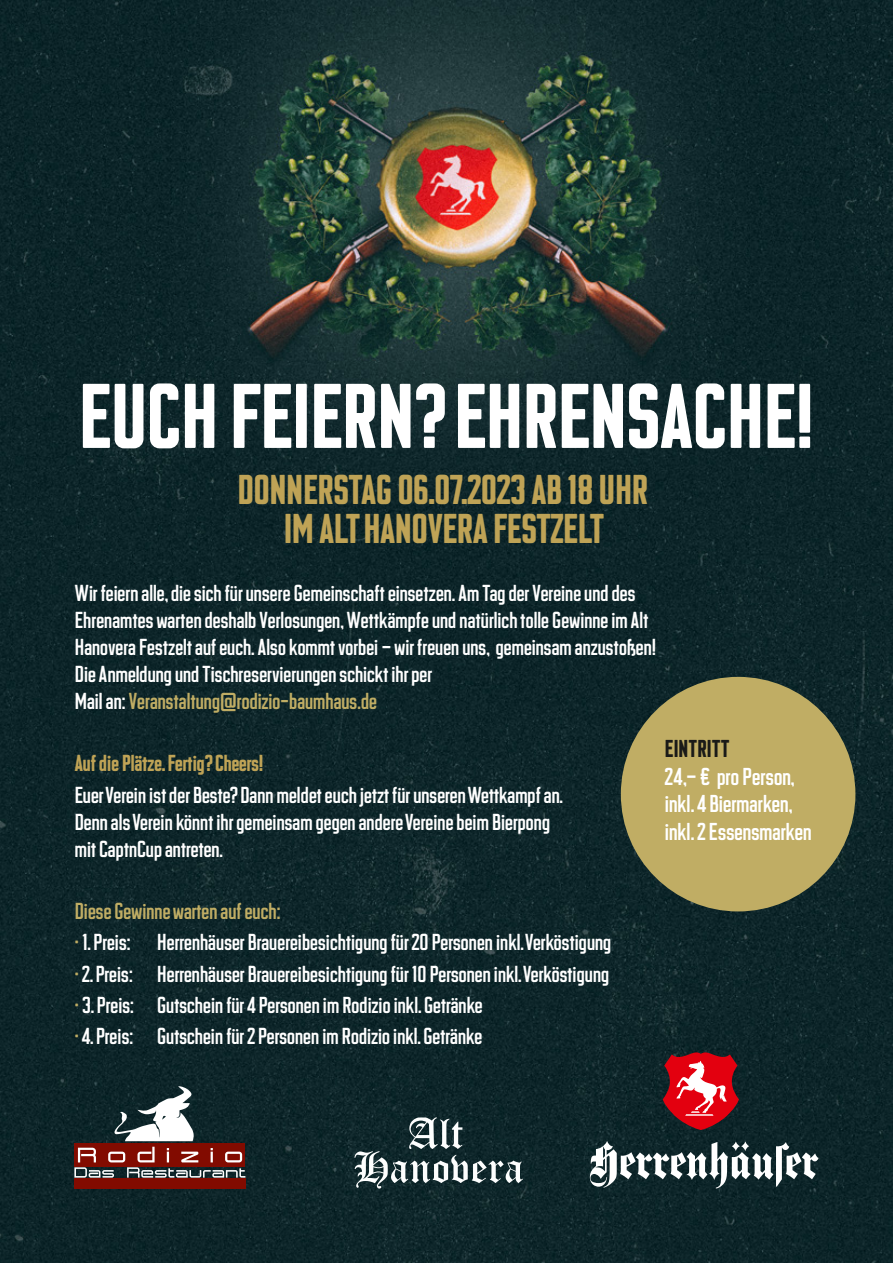
<style>
.page{position:relative;width:893px;height:1263px;background:#fff}
.page>*{position:absolute;margin:0;border:0;box-sizing:border-box;transform-origin:0 0}
.t1{font:900 89.1px "Clarke";letter-spacing:-.025em;color:#fff}
.t2{font:900 40.5px/39px "Clarke";letter-spacing:-.025em;color:#bfa356;text-align:center}
.t3{font:500 23.7px/27.8px "Clarke";letter-spacing:-.02em;color:#fff}
.t4{font:900 23.7px "Clarke";letter-spacing:-.01em;color:#1a1a18}
.t5{font:500 22.5px/27px "Clarke";letter-spacing:-.02em;color:#fff}
.t6{font:900 22.5px "Clarke";letter-spacing:-.02em;color:#bfa356}
.t7{font:500 22.5px "Clarke";letter-spacing:-.02em;color:#c0ad64}
.s1{color:#c0ad64}
</style>
<div class="page">
<img style="left:0;top:0;width:893px;height:1263px">
<svg style="left:590px;top:1141px;width:229px;height:47px"></svg>
<svg style="left:663px;top:1052px;width:76px;height:78px;background:#b22d37"></svg>
<div style="left:74px;top:1178px;width:171px;height:10px;background:#820b00"></div>
<svg style="left:74px;top:1086px;width:171px;height:91px;background:#574949"></svg>
<img style="left:409px;top:1117px;width:53px;height:32px">
<img style="left:354px;top:1151px;width:34px;height:37px">
<div style="left:621px;top:677px;width:234px;height:234px;background:#c0ad64;border-radius:50%"></div>
<h1 class="t1" style="left:78px;top:355px;width:739px">EUCH FEIERN? EHRENSACHE!</h1>
<h2 class="t2" style="left:237px;top:469px;width:413px">DONNERSTAG 06.07.2023 AB 18 UHR<br>IM ALT HANOVERA FESTZELT</h2>
<p class="t5" style="left:74px;top:579px;width:584px">Wir feiern alle, die sich für unsere Gemeinschaft einsetzen. Am Tag der Vereine und des Ehrenamtes warten deshalb Verlosungen, Wettkämpfe und natürlich tolle Gewinne im Alt Hanovera Festzelt auf euch. Also kommt vorbei – wir freuen uns, gemeinsam anzustoßen!<br>Die Anmeldung und Tischreservierungen schickt ihr per<br>Mail an: <span class="s1">Veranstaltung@rodizio-baumhaus.de</span></p>
<p class="t6" style="left:74px;top:748px;width:191px">Auf die Plätze. Fertig? Cheers!</p>
<p class="t5" style="left:74px;top:781px;width:490px">Euer Verein ist der Beste? Dann meldet euch jetzt für unseren Wettkampf an.<br>Denn als Verein könnt ihr gemeinsam gegen andere Vereine beim Bierpong mit CaptnCup antreten.</p>
<p class="t4" style="left:665px;top:732px;width:67px">EINTRITT</p>
<p class="t3" style="left:665px;top:762px;width:149px">24,– € pro Person, inkl. 4 Biermarken, inkl. 2 Essensmarken</p>
<p class="t7" style="left:74px;top:896px;width:208px">Diese Gewinne warten auf euch:</p>
<p class="t5" style="left:74px;top:928px;width:539px"><span class="s1">•</span> 1. Preis: Herrenhäuser Brauereibesichtigung für 20 Personen inkl. Verköstigung</p>
<p class="t5" style="left:74px;top:960px;width:536px"><span class="s1">•</span> 2. Preis: Herrenhäuser Brauereibesichtigung für 10 Personen inkl. Verköstigung</p>
<p class="t5" style="left:74px;top:991px;width:410px"><span class="s1">•</span> 3. Preis: Gutschein für 4 Personen im Rodizio inkl. Getränke</p>
<p class="t5" style="left:74px;top:1022px;width:410px"><span class="s1">•</span> 4. Preis: Gutschein für 2 Personen im Rodizio inkl. Getränke</p>
</div>
